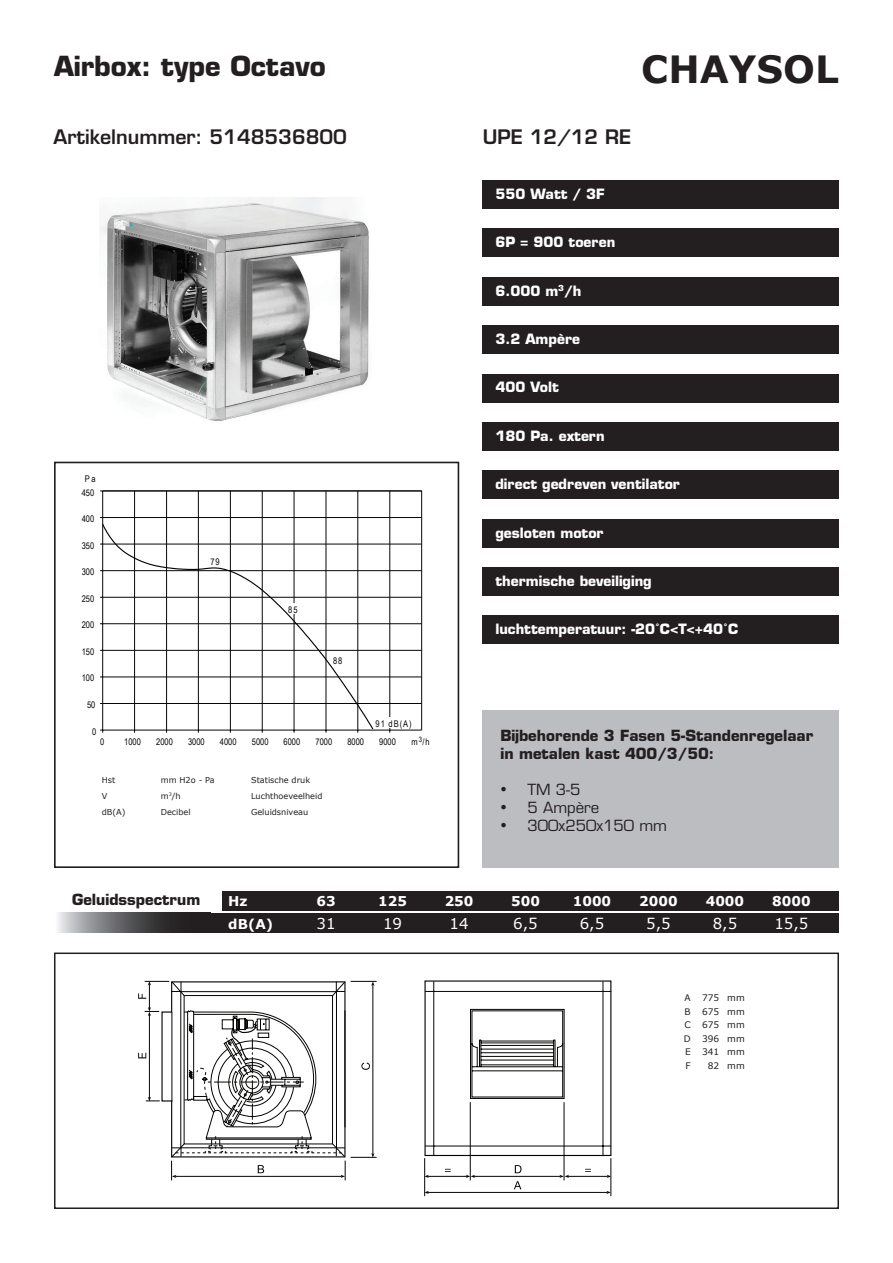
<style>
.page{position:relative;width:893px;height:1263px;background:#fff}
.page>*{position:absolute;margin:0;border:0;box-sizing:border-box;transform-origin:0 0}
.t1{font:700 37.5px "Verdana";color:#231f20}
.t2{font:700 27px "Eurostile";color:#231f20}
.t3{font:600 19.5px "Eurostile";color:#231f20}
.t4{font:700 15px/18px "Eurostile";color:#231f20}
.t5{font:15px "Eurostile";color:#231f20}
.t6{font:15px "Verdana";color:#fff}
.t7{font:700 13.95px "Eurostile";color:#fff}
.t8{font:700 13.5px/22.5px "Verdana";color:#fff}
.t9{font:9.15px "Arial Narrow";color:#050706}
.t10{font:9px/13.5px "Verdana";color:#231f20;text-align:justify}
.t11{font:8.1px/16.4px "Verdana";color:#231f20}
.s1{font-family:"Times New Roman";font-size:18px}
</style>
<div class="page">
<div style="left:222px;top:892px;width:617px;height:19px;background:#231f20"></div>
<div style="left:207px;top:913px;width:632px;height:19px;background:#231f20"></div>
<svg style="left:58px;top:913px;width:149px;height:19px;background:#626163"></svg>
<div style="left:54px;top:952px;width:785px;height:257px;border:2px solid #231f20"></div>
<div style="left:54px;top:462px;width:405px;height:406px;border:2px solid #231f20"></div>
<div style="left:483px;top:710px;width:356px;height:158px;background:#bcbdc0"></div>
<svg style="left:470px;top:1009px;width:95px;height:90px"></svg>
<hr style="left:428px;top:1176px;width:39px;height:1px;background:#040503">
<hr style="left:611px;top:1158px;width:1px;height:38px;background:#040503">
<hr style="left:424px;top:1158px;width:1px;height:38px;background:#040503">
<hr style="left:564px;top:1102px;width:1px;height:78px;background:#040503">
<hr style="left:470px;top:1102px;width:1px;height:78px;background:#040503">
<svg style="left:424px;top:1175px;width:5px;height:3px"></svg>
<svg style="left:445px;top:1169px;width:6px;height:3px"></svg>
<hr style="left:474px;top:1176px;width:86px;height:1px;background:#040503">
<svg style="left:466px;top:1175px;width:9px;height:3px"></svg>
<svg style="left:515px;top:1165px;width:6px;height:8px"></svg>
<hr style="left:568px;top:1176px;width:40px;height:1px;background:#040503">
<svg style="left:559px;top:1175px;width:10px;height:3px"></svg>
<svg style="left:585px;top:1169px;width:6px;height:3px"></svg>
<hr style="left:428px;top:1192px;width:179px;height:1px;background:#040503">
<svg style="left:424px;top:1191px;width:5px;height:3px"></svg>
<svg style="left:606px;top:1191px;width:5px;height:3px"></svg>
<svg style="left:514px;top:1181px;width:7px;height:8px"></svg>
<hr style="left:603px;top:981px;width:1px;height:174px;background:#040503">
<hr style="left:433px;top:981px;width:1px;height:174px;background:#040503">
<hr style="left:425px;top:1145px;width:186px;height:1px;background:#040503">
<hr style="left:425px;top:991px;width:186px;height:1px;background:#040503">
<svg style="left:138px;top:981px;width:239px;height:199px"></svg>
<img style="left:100px;top:197px;width:269px;height:224px">
<div style="left:483px;top:228px;width:356px;height:29px;background:#231f20"></div>
<div style="left:483px;top:470px;width:356px;height:29px;background:#231f20"></div>
<div style="left:483px;top:567px;width:356px;height:29px;background:#231f20"></div>
<div style="left:483px;top:519px;width:356px;height:29px;background:#231f20"></div>
<div style="left:483px;top:422px;width:356px;height:29px;background:#231f20"></div>
<div style="left:483px;top:180px;width:356px;height:29px;background:#231f20"></div>
<div style="left:483px;top:277px;width:356px;height:29px;background:#231f20"></div>
<div style="left:483px;top:374px;width:356px;height:28px;background:#231f20"></div>
<div style="left:483px;top:615px;width:356px;height:29px;background:#231f20"></div>
<hr style="left:103px;top:730px;width:319px;height:1px;background:#050706">
<hr style="left:390px;top:491px;width:1px;height:239px;background:#050706">
<hr style="left:358px;top:491px;width:1px;height:239px;background:#050706">
<hr style="left:326px;top:491px;width:1px;height:239px;background:#050706">
<hr style="left:294px;top:491px;width:1px;height:239px;background:#050706">
<hr style="left:262px;top:491px;width:1px;height:239px;background:#050706">
<hr style="left:230px;top:491px;width:1px;height:239px;background:#050706">
<hr style="left:198px;top:491px;width:1px;height:239px;background:#050706">
<hr style="left:166px;top:491px;width:1px;height:239px;background:#050706">
<hr style="left:134px;top:491px;width:1px;height:239px;background:#050706">
<hr style="left:102px;top:491px;width:1px;height:239px;background:#050706">
<hr style="left:103px;top:517px;width:319px;height:1px;background:#050706">
<hr style="left:103px;top:544px;width:319px;height:1px;background:#050706">
<hr style="left:103px;top:570px;width:319px;height:1px;background:#050706">
<hr style="left:103px;top:597px;width:319px;height:1px;background:#050706">
<hr style="left:103px;top:623px;width:319px;height:1px;background:#050706">
<hr style="left:103px;top:650px;width:319px;height:1px;background:#050706">
<hr style="left:103px;top:677px;width:319px;height:1px;background:#050706">
<hr style="left:103px;top:703px;width:319px;height:1px;background:#050706">
<hr style="left:103px;top:491px;width:319px;height:1px;background:#050706">
<hr style="left:421px;top:491px;width:1px;height:239px;background:#050706">
<svg style="left:101px;top:523px;width:273px;height:208px"></svg>
<div style="left:375px;top:718px;width:37px;height:10px;background:#fff"></div>
<div style="left:333px;top:655px;width:11px;height:10px;background:#fff"></div>
<div style="left:288px;top:603px;width:11px;height:11px;background:#fff"></div>
<div style="left:210px;top:556px;width:11px;height:10px;background:#fff"></div>
<div style="left:483px;top:325px;width:356px;height:29px;background:#231f20"></div>
<h2 class="t2" style="left:54px;top:49px;width:273px">Airbox: type Octavo</h2>
<h1 class="t1" style="left:641px;top:45px;width:199px">CHAYSOL</h1>
<h3 class="t3" style="left:54px;top:125px;width:295px">Artikelnummer: 5148536800</h3>
<h3 class="t3" style="left:483px;top:124px;width:150px">UPE 12/12 RE</h3>
<p class="t7" style="left:495px;top:185px;width:111px">550 Watt / 3F</p>
<p class="t7" style="left:495px;top:234px;width:121px">6P = 900 toeren</p>
<p class="t7" style="left:495px;top:282px;width:88px">6.000 m<sup>3</sup>/h</p>
<p class="t7" style="left:495px;top:330px;width:86px">3.2 Ampère</p>
<p class="t7" style="left:495px;top:379px;width:65px">400 Volt</p>
<p class="t9" style="left:85px;top:472px;width:12px">Pa</p>
<p class="t9" style="left:82px;top:486px;width:14px">450</p>
<p class="t9" style="left:82px;top:512px;width:14px">400</p>
<p class="t9" style="left:82px;top:539px;width:14px">350</p>
<p class="t9" style="left:82px;top:565px;width:14px">300</p>
<p class="t9" style="left:82px;top:592px;width:14px">250</p>
<p class="t9" style="left:82px;top:618px;width:14px">200</p>
<p class="t9" style="left:82px;top:645px;width:14px">150</p>
<p class="t9" style="left:82px;top:671px;width:14px">100</p>
<p class="t9" style="left:87px;top:698px;width:10px">50</p>
<p class="t9" style="left:92px;top:725px;width:6px">0</p>
<p class="t9" style="left:211px;top:555px;width:11px">79</p>
<p class="t9" style="left:288px;top:603px;width:11px">85</p>
<p class="t9" style="left:333px;top:654px;width:11px">88</p>
<p class="t9" style="left:375px;top:717px;width:38px">91 dB(A)</p>
<p class="t9" style="left:100px;top:735px;width:6px">0</p>
<p class="t9" style="left:124px;top:735px;width:18px">1000</p>
<p class="t9" style="left:156px;top:735px;width:18px">2000</p>
<p class="t9" style="left:188px;top:735px;width:18px">3000</p>
<p class="t9" style="left:220px;top:735px;width:18px">4000</p>
<p class="t9" style="left:252px;top:735px;width:18px">5000</p>
<p class="t9" style="left:284px;top:735px;width:18px">6000</p>
<p class="t9" style="left:315px;top:735px;width:18px">7000</p>
<p class="t9" style="left:347px;top:735px;width:18px">8000</p>
<p class="t9" style="left:379px;top:735px;width:18px">9000</p>
<p class="t9" style="left:411px;top:735px;width:20px">m<sup>3</sup>/h</p>
<p class="t11" style="left:102px;top:772px;width:25px">Hst<br>V dB(A)</p>
<p class="t11" style="left:161px;top:772px;width:56px">mm H2o - Pa m<sup>3</sup>/h<br>Decibel</p>
<p class="t11" style="left:251px;top:772px;width:73px">Statische druk<br>Luchthoeveelheid<br>Geluidsniveau</p>
<p class="t7" style="left:495px;top:427px;width:111px">180 Pa. extern</p>
<p class="t7" style="left:495px;top:476px;width:186px">direct gedreven ventilator</p>
<p class="t7" style="left:495px;top:524px;width:110px">gesloten motor</p>
<p class="t7" style="left:495px;top:572px;width:158px">thermische beveiliging</p>
<p class="t7" style="left:495px;top:621px;width:244px">luchttemperatuur: -20˚C&lt;T&lt;+40˚C</p>
<p class="t4" style="left:500px;top:727px;width:314px">Bijbehorende 3 Fasen 5-Standenregelaar in metalen kast 400/3/50:</p>
<p class="t5" style="left:500px;top:781px;width:81px"><span class="s1">•</span> TM 3-5</p>
<p class="t5" style="left:500px;top:799px;width:100px"><span class="s1">•</span> 5 Ampère</p>
<p class="t5" style="left:500px;top:817px;width:168px"><span class="s1">•</span> 300x250x150 mm</p>
<p class="t4" style="left:72px;top:890px;width:130px">Geluidsspectrum</p>
<p class="t8" style="left:228px;top:890px;width:46px">Hz dB(A)</p>
<p class="t8" style="left:317px;top:890px;width:21px">63</p>
<p class="t6" style="left:317px;top:913px;width:21px">31</p>
<p class="t8" style="left:378px;top:890px;width:30px">125</p>
<p class="t6" style="left:383px;top:913px;width:21px">19</p>
<p class="t8" style="left:445px;top:890px;width:30px">250</p>
<p class="t6" style="left:450px;top:913px;width:21px">14</p>
<p class="t8" style="left:511px;top:890px;width:30px">500</p>
<p class="t6" style="left:513px;top:913px;width:26px">6,5</p>
<p class="t8" style="left:573px;top:890px;width:40px">1000</p>
<p class="t6" style="left:580px;top:913px;width:26px">6,5</p>
<p class="t8" style="left:639px;top:890px;width:40px">2000</p>
<p class="t6" style="left:646px;top:913px;width:26px">5,5</p>
<p class="t8" style="left:706px;top:890px;width:40px">4000</p>
<p class="t6" style="left:713px;top:913px;width:26px">8,5</p>
<p class="t8" style="left:772px;top:890px;width:40px">8000</p>
<p class="t6" style="left:774px;top:913px;width:36px">15,5</p>
<p class="t10" style="left:684px;top:991px;width:8px">A B C D E F</p>
<p class="t10" style="left:702px;top:991px;width:19px;text-align:right">775<br>675<br>675<br>396<br>341<br>82</p>
<p class="t10" style="left:727px;top:991px;width:19px">mm mm mm mm mm mm</p>
</div>
